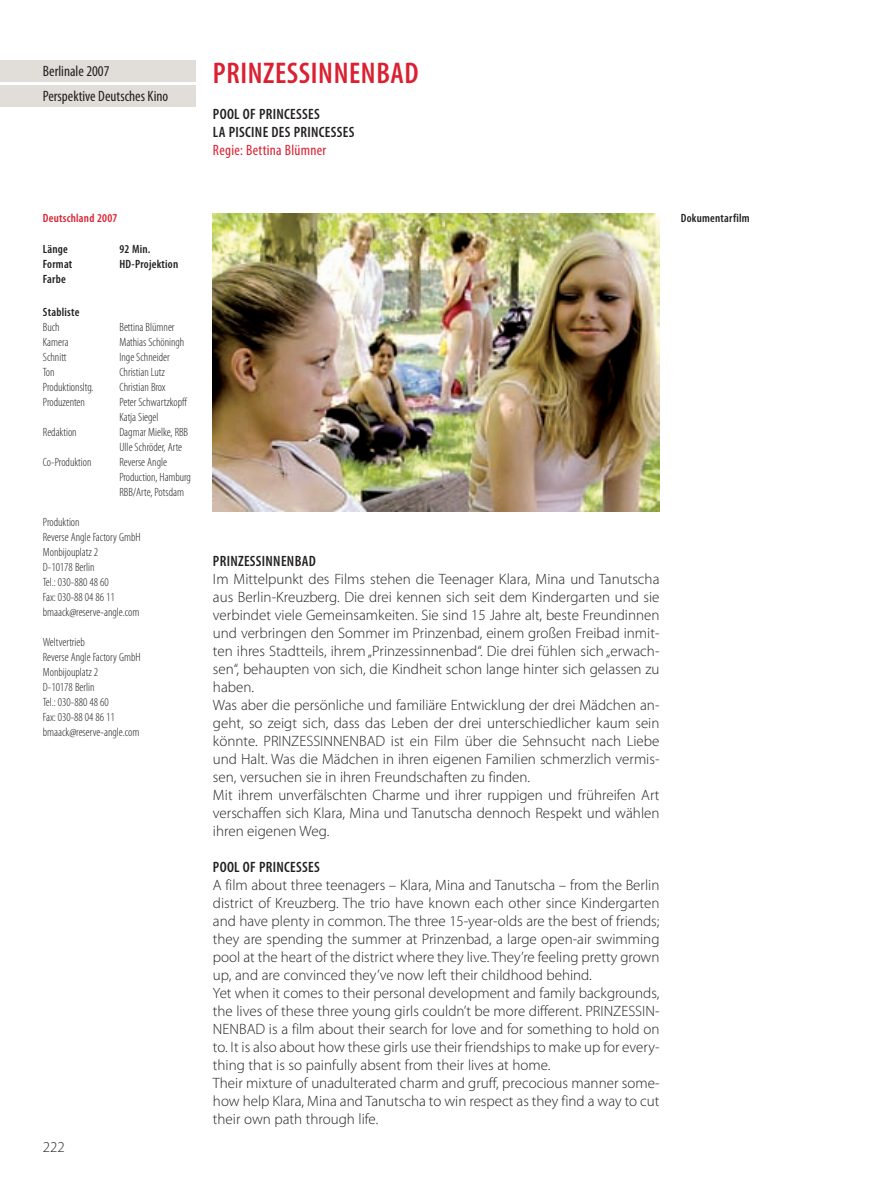
<style>
.page{position:relative;width:893px;height:1191px;background:#fff}
.page>*{position:absolute;margin:0;border:0;box-sizing:border-box;transform-origin:0 0}
.t1{font:600 condensed 30px "Myriad Pro";letter-spacing:.02em;color:#da2031}
.t2{font:300 15px/18px "Myriad Pro";color:#231f20}
.t3{font:600 condensed 15px/18px "Myriad Pro";letter-spacing:.02em;color:#231f20}
.t4{font:condensed 15px/25.5px "Myriad Pro";color:#231f20}
.t5{font:condensed 15px "Myriad Pro";letter-spacing:.02em;color:#da2031}
.t6{font:300 condensed 12px/15px "Myriad Pro";color:#231f20}
.t7{font:600 condensed 12px "Myriad Pro";letter-spacing:.02em;color:#231f20}
.t8{font:600 condensed 12px "Myriad Pro";letter-spacing:.02em;color:#da2031}
</style>
<div class="page">
<img style="left:213px;top:214px;width:446px;height:297px">
<div style="left:0;top:60px;width:196px;height:22px;background:#e1deda"></div>
<div style="left:0;top:86px;width:196px;height:21px;background:#e1deda"></div>
<p class="t4" style="left:43px;top:58px;width:127px">Berlinale 2007<br>Perspektive Deutsches Kino</p>
<h1 class="t1" style="left:213px;top:62px;width:207px">PRINZESSINNENBAD</h1>
<p class="t3" style="left:213px;top:106px;width:143px">POOL OF PRINCESSES<br>LA PISCINE DES PRINCESSES</p>
<p class="t5" style="left:213px;top:141px;width:115px">Regie: Bettina Blümner</p>
<p class="t8" style="left:43px;top:214px;width:76px">Deutschland 2007</p>
<p class="t7" style="left:43px;top:244px;width:27px">Länge</p>
<p class="t7" style="left:119px;top:244px;width:33px">92 Min.</p>
<p class="t7" style="left:43px;top:259px;width:31px">Format</p>
<p class="t7" style="left:119px;top:259px;width:60px">HD-Projektion</p>
<p class="t7" style="left:43px;top:274px;width:24px">Farbe</p>
<p class="t7" style="left:43px;top:307px;width:38px">Stabliste</p>
<p class="t6" style="left:43px;top:320px;width:18px">Buch</p>
<p class="t6" style="left:119px;top:320px;width:57px">Bettina Blümner</p>
<p class="t6" style="left:43px;top:335px;width:27px">Kamera</p>
<p class="t6" style="left:119px;top:335px;width:66px">Mathias Schöningh</p>
<p class="t6" style="left:43px;top:350px;width:25px">Schnitt</p>
<p class="t6" style="left:119px;top:350px;width:52px">Inge Schneider</p>
<p class="t6" style="left:43px;top:365px;width:13px">Ton</p>
<p class="t6" style="left:119px;top:365px;width:47px">Christian Lutz</p>
<p class="t6" style="left:43px;top:380px;width:52px">Produktionsltg.</p>
<p class="t6" style="left:119px;top:380px;width:48px">Christian Brox</p>
<p class="t6" style="left:43px;top:395px;width:44px">Produzenten</p>
<p class="t6" style="left:119px;top:395px;width:69px">Peter Schwartzkopff<br>Katja Siegel</p>
<p class="t6" style="left:43px;top:425px;width:35px">Redaktion</p>
<p class="t6" style="left:119px;top:425px;width:70px">Dagmar Mielke, RBB<br>Ulle Schröder, Arte</p>
<p class="t6" style="left:43px;top:455px;width:50px">Co-Produktion</p>
<p class="t6" style="left:119px;top:455px;width:73px">Reverse Angle<br>Production, Hamburg<br>RBB/Arte, Potsdam</p>
<p class="t6" style="left:43px;top:515px;width:99px">Produktion<br>Reverse Angle Factory GmbH<br>Monbijouplatz 2<br>D-10178 Berlin<br>Tel.: 030-880 48 60<br>Fax: 030-88 04 86 11 bmaack@reserve-angle.com</p>
<p class="t6" style="left:43px;top:635px;width:99px">Weltvertrieb<br>Reverse Angle Factory GmbH<br>Monbijouplatz 2<br>D-10178 Berlin<br>Tel.: 030-880 48 60<br>Fax: 030-88 04 86 11 bmaack@reserve-angle.com</p>
<p class="t2" style="left:43px;top:1139px;width:23px">222</p>
<p class="t7" style="left:681px;top:214px;width:70px">Dokumentarfilm</p>
<p class="t3" style="left:213px;top:553px;width:104px">PRINZESSINNENBAD</p>
<p class="t2" style="left:213px;top:571px;width:448px">Im Mittelpunkt des Films stehen die Teenager Klara, Mina und Tanutscha aus Berlin-Kreuzberg. Die drei kennen sich seit dem Kindergarten und sie verbindet viele Gemeinsamkeiten. Sie sind 15 Jahre alt, beste Freundinnen und verbringen den Sommer im Prinzenbad, einem großen Freibad inmit&shy;ten ihres Stadtteils, ihrem „Prinzessinnenbad“. Die drei fühlen sich „erwach&shy;sen“, behaupten von sich, die Kindheit schon lange hinter sich gelassen zu haben.<br>Was aber die persönliche und familiäre Entwicklung der drei Mädchen an - geht, so zeigt sich, dass das Leben der drei unterschiedlicher kaum sein könnte. PRINZESSINNENBAD ist ein Film über die Sehnsucht nach Liebe und Halt. Was die Mädchen in ihren eigenen Familien schmerzlich vermis&shy;sen, versuchen sie in ihren Freundschaften zu finden.<br>Mit ihrem unverfälschten Charme und ihrer ruppigen und frühreifen Art verschaffen sich Klara, Mina und Tanutscha dennoch Respekt und wählen ihren eigenen Weg.</p>
<p class="t3" style="left:213px;top:859px;width:108px">POOL OF PRINCESSES</p>
<p class="t2" style="left:213px;top:877px;width:448px">A film about three teenagers – Klara, Mina and Tanutscha – from the Berlin district of Kreuzberg. The trio have known each other since Kindergarten and have plenty in common. The three 15-year-olds are the best of friends; they are spending the summer at Prinzenbad, a large open-air swimming pool at the heart of the district where they live. They’re feeling pretty grown up, and are convinced they’ve now left their childhood behind.<br>Yet when it comes to their personal development and family backgrounds, the lives of these three young girls couldn’t be more different. PRINZESSIN-NENBAD is a film about their search for love and for something to hold on to. It is also about how these girls use their friendships to make up for every&shy;thing that is so painfully absent from their lives at home.<br>Their mixture of unadulterated charm and gruff, precocious manner some&shy;how help Klara, Mina and Tanutscha to win respect as they find a way to cut their own path through life.</p>
</div>
